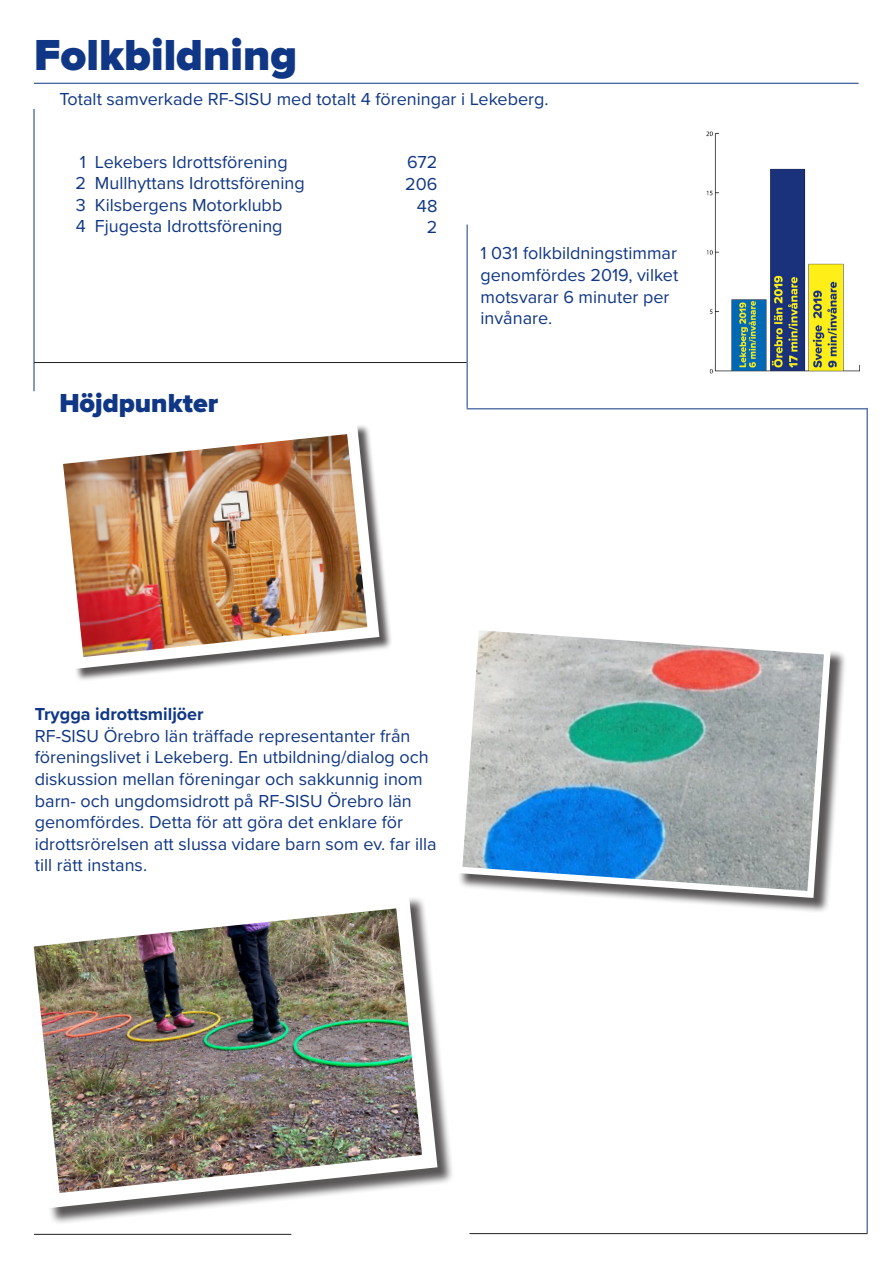
<style>
.page{position:relative;width:893px;height:1263px;background:#fff}
.page>*{position:absolute;margin:0;border:0;box-sizing:border-box;transform-origin:0 0}
.t1{font:900 45px "Proxima Nova";color:#103785}
.t2{font:900 27px "Proxima Nova";color:#103785}
.t3{font:18px/21.6px "Proxima Nova";color:#103785}
.t4{font:700 18px "Proxima Nova";color:#103785}
</style>
<div class="page">
<div style="left:458px;top:625px;width:389px;height:289px;background:#231f20;opacity:.75"></div>
<svg style="left:458px;top:625px;width:376px;height:276px;background:#9bb0bb"></svg>
<hr style="left:34px;top:109px;width:1px;height:282px;background:#103785">
<hr style="left:34px;top:83px;width:825px;height:1px;background:#103785">
<img style="left:706px;top:131px;width:153px;height:243px">
<hr style="left:34px;top:362px;width:433px;height:1px;background:#231f20">
<div style="left:53px;top:424px;width:340px;height:259px;background:#231f20;opacity:.75"></div>
<img style="left:53px;top:424px;width:332px;height:251px">
<hr style="left:467px;top:225px;width:1px;height:183px;background:#103785">
<hr style="left:467px;top:409px;width:400px;height:1px;background:#103785">
<hr style="left:867px;top:408px;width:1px;height:825px;background:#103785">
<hr style="left:469px;top:1233px;width:398px;height:1px;background:#231f20">
<div style="left:21px;top:896px;width:433px;height:329px;background:#231f20;opacity:.75"></div>
<img style="left:21px;top:896px;width:424px;height:320px">
<hr style="left:34px;top:1234px;width:257px;height:1px;background:#231f20">
<p class="t1" style="left:34px;top:34px;width:265px">Folkbildning</p>
<p class="t3" style="left:59px;top:88px;width:491px">Totalt samverkade RF-SISU med totalt 4 föreningar i Lekeberg.</p>
<p class="t3" style="left:80px;top:150px;width:8px">1</p>
<p class="t3" style="left:75px;top:172px;width:12px">2</p>
<p class="t3" style="left:76px;top:193px;width:12px">3</p>
<p class="t3" style="left:76px;top:215px;width:12px">4</p>
<p class="t3" style="left:95px;top:150px;width:194px">Lekebers Idrottsförening</p>
<p class="t3" style="left:95px;top:172px;width:211px">Mullhyttans Idrottsförening</p>
<p class="t3" style="left:95px;top:193px;width:189px">Kilsbergens Motorklubb</p>
<p class="t3" style="left:95px;top:215px;width:189px">Fjugesta Idrottsförening</p>
<p class="t2" style="left:59px;top:391px;width:160px">Höjdpunkter</p>
<p class="t3" style="left:407px;top:151px;width:32px">672</p>
<p class="t3" style="left:405px;top:172px;width:34px">206</p>
<p class="t3" style="left:417px;top:194px;width:22px">48</p>
<p class="t3" style="left:427px;top:216px;width:12px">2</p>
<p class="t3" style="left:480px;top:242px;width:199px">1 031 folkbildningstimmar genomfördes 2019, vilket motsvarar 6 minuter per invånare.</p>
<p class="t4" style="left:35px;top:701px;width:170px">Trygga idrottsmiljöer</p>
<p class="t3" style="left:35px;top:724px;width:403px">RF-SISU Örebro län träffade representanter från föreningslivet i Lekeberg. En utbildning/dialog och diskussion mellan föreningar och sakkunnig inom barn- och ungdomsidrott på RF-SISU Örebro län genomfördes. Detta för att göra det enklare för idrottsrörelsen att slussa vidare barn som ev. far illa till rätt instans.</p>
</div>
